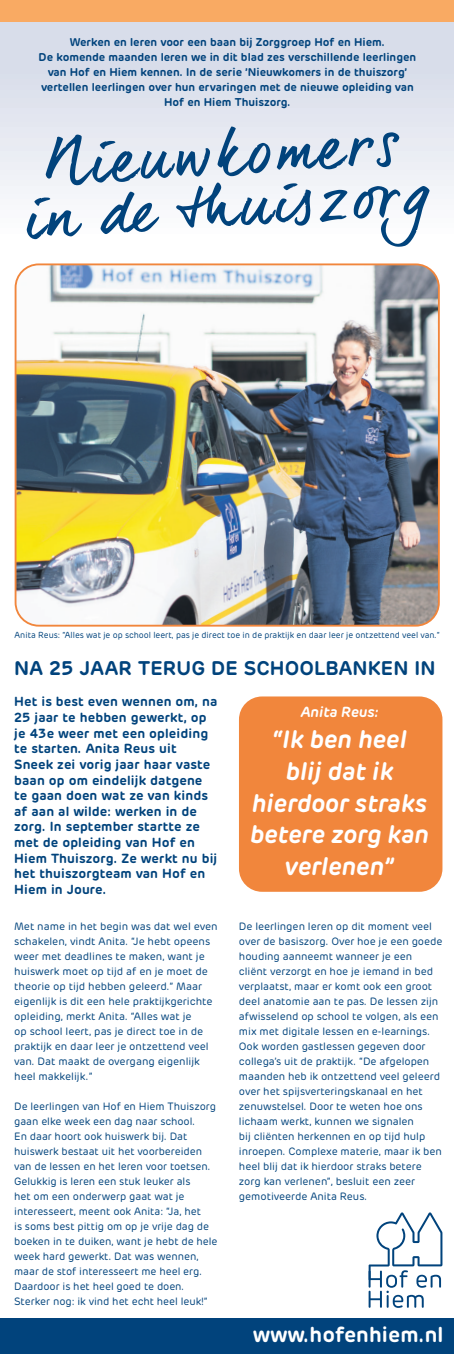
<style>
.page{position:relative;width:454px;height:1354px;background:#fff}
.page>*{position:absolute;margin:0;border:0;box-sizing:border-box;transform-origin:0 0}
.t1{font:61.75px/52.4px "dear Joe 6";color:#01437c;text-align:center}
.t2{font:italic 600 25px/31.6px "Rubrik";color:#fff;text-align:center}
.t3{font:600 21.25px "Rubrik";letter-spacing:.005em;color:#fff}
.t4{font:600 19.62px "Rubrik";letter-spacing:.01em;color:#01437c}
.t5{font:italic 600 14.5px "Rubrik";color:#fff}
.t6{font:600 13.12px/15.6px "Rubrik";letter-spacing:.01em;color:#01437c}
.t7{font:600 11.25px/15px "Rubrik";color:#01437c;text-align:center}
.t8{font:10.62px/15px "Rubrik";color:#01437c}
.t9{font:8.75px "Rubrik";color:#01437c;scale:.96 1}
</style>
<div class="page">
<div style="left:0;top:7px;width:454px;height:243px;background:linear-gradient(to bottom,#d0d3e0,#feffff)"></div>
<div style="left:0;top:1318px;width:454px;height:36px;background:#01437c"></div>
<div style="left:0;top:0;width:454px;height:21px;background:#f9aa63"></div>
<img style="left:16px;top:266px;width:422px;height:359px">
<div style="left:15px;top:263px;width:424px;height:363px;border:2px solid #f1863c;border-radius:23px"></div>
<div style="left:239px;top:696px;width:203px;height:195px;background:#f1863c;border-radius:23px"></div>
<svg style="left:368px;top:1212px;width:74px;height:95px"></svg>
<p class="t7" style="left:39px;top:35px;width:379px">Werken en leren voor een baan bij Zorggroep Hof en Hiem.<br>De komende maanden leren we in dit blad zes verschillende leerlingen van Hof en Hiem kennen. In de serie ’Nieuwkomers in de thuiszorg’ vertellen leerlingen over hun ervaringen met de nieuwe opleiding van Hof en Hiem Thuiszorg.</p>
<h1 class="t1" style="left:20px;top:136px;width:408px;rotate:-3deg">Nieuwkomers in de thuiszorg</h1>
<p class="t9" style="left:15px;top:629px;width:444px">Anita Reus: “Alles wat je op school leert, pas je direct toe in de praktijk en daar leer je ontzettend veel van.“</p>
<h3 class="t4" style="left:14px;top:655px;width:423px">NA 25 JAAR TERUG DE SCHOOLBANKEN IN</h3>
<p class="t6" style="left:14px;top:694px;width:204px">Het is best even wennen om, na<br>25 jaar te hebben gewerkt, op je 43e weer met een opleiding te starten. Anita Reus uit<br>Sneek zei vorig jaar haar vaste baan op om eindelijk datgene te gaan doen wat ze van kinds af aan al wilde: werken in de zorg. In september startte ze met de opleiding van Hof en<br>Hiem Thuiszorg. Ze werkt nu bij het thuiszorgteam van Hof en<br>Hiem in Joure.</p>
<p class="t8" style="left:14px;top:919px;width:205px">Met name in het begin was dat wel even schakelen, vindt Anita. “Je hebt opeens weer met deadlines te maken, want je huiswerk moet op tijd af en je moet de theorie op tijd hebben geleerd.” Maar eigenlijk is dit een hele praktijkgerichte opleiding, merkt Anita. “Alles wat je<br>op school leert, pas je direct toe in de praktijk en daar leer je ontzettend veel van. Dat maakt de overgang eigenlijk heel makkelijk.”</p>
<p class="t8" style="left:14px;top:1099px;width:205px">De leerlingen van Hof en Hiem Thuiszorg gaan elke week een dag naar school.<br>En daar hoort ook huiswerk bij. Dat huiswerk bestaat uit het voorbereiden van de lessen en het leren voor toetsen.<br>Gelukkig is leren een stuk leuker als<br>het om een onderwerp gaat wat je interesseert, meent ook Anita: “Ja, het<br>is soms best pittig om op je vrije dag de boeken in te duiken, want je hebt de hele week hard gewerkt. Dat was wennen, maar de stof interesseert me heel erg.<br>Daardoor is het heel goed te doen.<br>Sterker nog: ik vind het echt heel leuk!”</p>
<h3 class="t5" style="left:300px;top:702px;width:79px">Anita Reus:</h3>
<h2 class="t2" style="left:250px;top:724px;width:180px">“Ik ben heel<br>blij dat ik hierdoor straks betere zorg kan verlenen”</h2>
<p class="t8" style="left:239px;top:919px;width:205px">De leerlingen leren op dit moment veel over de basiszorg. Over hoe je een goede houding aanneemt wanneer je een cliënt verzorgt en hoe je iemand in bed verplaatst, maar er komt ook een groot deel anatomie aan te pas. De lessen zijn afwisselend op school te volgen, als een mix met digitale lessen en e-learnings.<br>Ook worden gastlessen gegeven door collega’s uit de praktijk. “De afgelopen maanden heb ik ontzettend veel geleerd over het spijsverteringskanaal en het zenuwstelsel. Door te weten hoe ons lichaam werkt, kunnen we signalen<br>bij cliënten herkennen en op tijd hulp inroepen. Complexe materie, maar ik ben heel blij dat ik hierdoor straks betere zorg kan verlenen”, besluit een zeer gemotiveerde Anita Reus.</p>
<h3 class="t3" style="left:252px;top:1321px;width:192px">www.hofenhiem.nl</h3>
</div>
